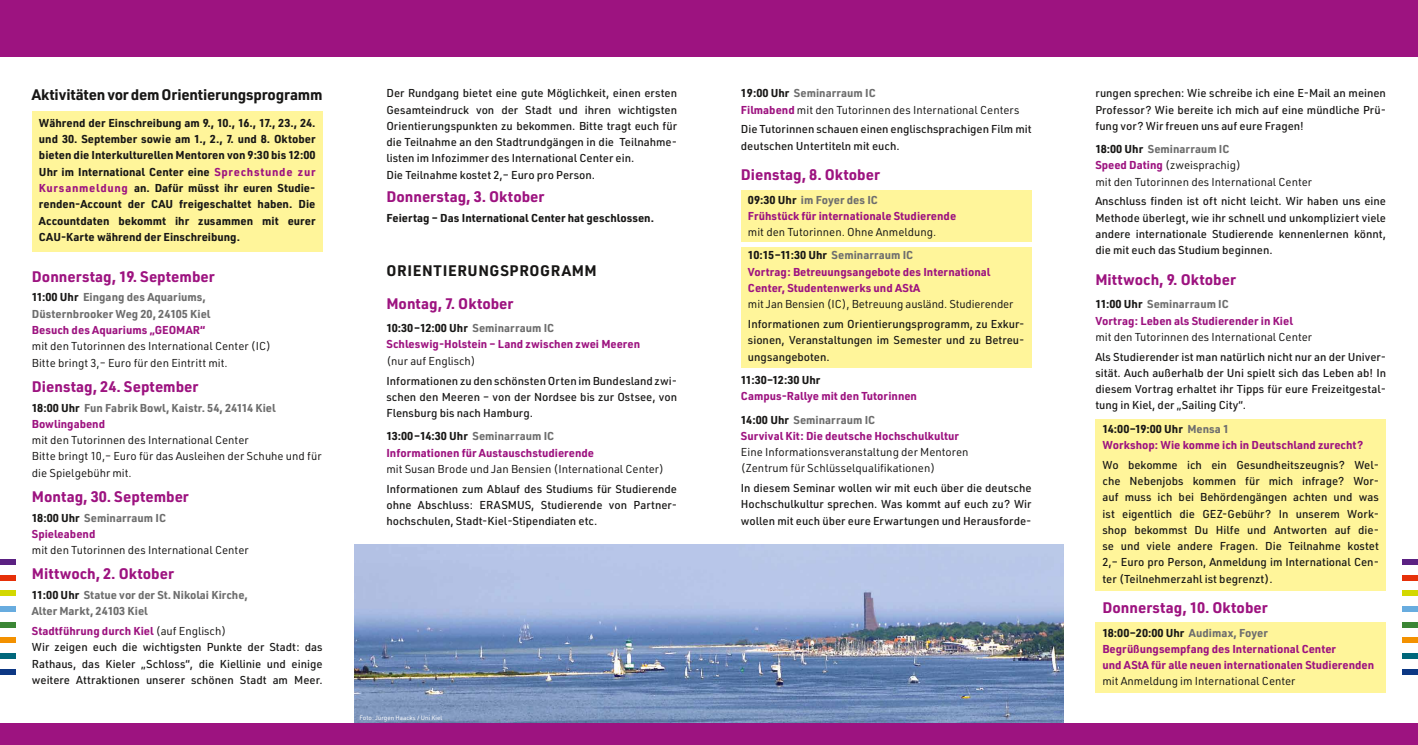
<style>
.page{position:relative;width:1418px;height:745px;background:#fff}
.page>*{position:absolute;margin:0;border:0;box-sizing:border-box;transform-origin:0 0}
.t1{font:700 15px "URWDIN";color:#9d1380}
.t2{font:700 15px "URWDIN";letter-spacing:-.005em;color:#181716}
.t3{font:700 15px "URWDIN";letter-spacing:.04em;color:#181716}
.t4{font:500 11.25px/16.2px "URWDIN";color:#181716;text-align:justify}
.t5{font:11.25px/16.2px "URWDIN";color:#181716}
.t6{font:700 11.25px/16.2px "URWDIN";color:#9d1380}
.t7{font:700 11.25px/16.2px "URWDIN";color:#181716;text-align:justify}
.t8{font:700 11.25px/16.2px "URWDIN";color:#6e6e6e}
.t9{font:6.25px "URWDIN";color:#fff}
.s1{color:#9d1380}
.s2{color:#181716}
.s3{font-weight:700;color:#9d1380}
.s4{font-weight:400}
.s5{color:#6e6e6e}
.s6{font-weight:700}
.s7{font-weight:700;color:#6e6e6e}
</style>
<div class="page">
<img style="left:354px;top:544px;width:709px;height:179px">
<div style="left:0;top:0;width:1417px;height:57px;background:#9d1380"></div>
<div style="left:0;top:723px;width:1417px;height:21px;background:#9d1380"></div>
<div style="left:0;top:559px;width:16px;height:5px;background:#5b2182"></div>
<div style="left:0;top:574px;width:16px;height:6px;background:#e63009"></div>
<div style="left:0;top:590px;width:16px;height:5px;background:#d3d800"></div>
<div style="left:0;top:606px;width:16px;height:5px;background:#68acdf"></div>
<div style="left:0;top:621px;width:16px;height:6px;background:#3b8635"></div>
<div style="left:0;top:637px;width:16px;height:5px;background:#f39100"></div>
<div style="left:0;top:653px;width:16px;height:5px;background:#00677b"></div>
<div style="left:0;top:668px;width:16px;height:6px;background:#0d3884"></div>
<div style="left:1402px;top:559px;width:15px;height:5px;background:#5b2182"></div>
<div style="left:1402px;top:574px;width:15px;height:6px;background:#e63009"></div>
<div style="left:1402px;top:590px;width:15px;height:5px;background:#d3d800"></div>
<div style="left:1402px;top:606px;width:15px;height:5px;background:#68acdf"></div>
<div style="left:1402px;top:621px;width:15px;height:6px;background:#3b8635"></div>
<div style="left:1402px;top:637px;width:15px;height:5px;background:#f39100"></div>
<div style="left:1402px;top:653px;width:15px;height:5px;background:#00677b"></div>
<div style="left:1402px;top:668px;width:15px;height:6px;background:#0d3884"></div>
<div style="left:32px;top:111px;width:290px;height:141px;background:#fff59a"></div>
<div style="left:741px;top:190px;width:290px;height:51px;background:#fff59a"></div>
<div style="left:1095px;top:418px;width:290px;height:172px;background:#fff59a"></div>
<div style="left:1095px;top:622px;width:290px;height:70px;background:#fff59a"></div>
<div style="left:741px;top:247px;width:290px;height:120px;background:#fff59a"></div>
<h1 class="t2" style="left:32px;top:84px;width:292px">Aktivitäten vor dem Orientierungsprogramm</h1>
<p class="t7" style="left:39px;top:114px;width:278px">Während der Einschreibung am 9., 10., 16., 17., 23., 24. und 30. September sowie am 1., 2., 7. und 8. Oktober bieten die Interkulturellen Mentoren von 9:30 bis 12:00<br>Uhr im International Center eine <span class="s1">Sprechstunde zur Kursanmeldung</span> an. Dafür müsst ihr euren Studie&shy;renden-Account der CAU freigeschaltet haben. Die Accountdaten bekommt ihr zusammen mit eurer CAU-Karte während der Einschreibung.</p>
<h1 class="t1" style="left:32px;top:266px;width:184px">Donnerstag, 19. September</h1>
<p class="t8" style="left:32px;top:288px;width:180px"><span class="s2">11:00 Uhr</span> Eingang des Aquariums,<br>Düsternbrooker Weg 20, 24105 Kiel</p>
<p class="t6" style="left:32px;top:321px;width:175px">Besuch des Aquariums „GEOMAR“</p>
<p class="t5" style="left:32px;top:337px;width:241px">mit den Tutorinnen des International Center (IC)<br>Bitte bringt 3,– Euro für den Eintritt mit.</p>
<h1 class="t1" style="left:32px;top:376px;width:168px">Dienstag, 24. September</h1>
<p class="t8" style="left:32px;top:398px;width:245px"><span class="s2">18:00 Uhr</span> Fun Fabrik Bowl, Kaistr. 54, 24114 Kiel<br><span class="s1">Bowlingabend</span></p>
<p class="t5" style="left:32px;top:431px;width:291px">mit den Tutorinnen des International Center<br>Bitte bringt 10,– Euro für das Ausleihen der Schuhe und für die Spielgebühr mit.</p>
<h1 class="t1" style="left:32px;top:485px;width:158px">Montag, 30. September</h1>
<p class="t8" style="left:32px;top:508px;width:136px"><span class="s2">18:00 Uhr</span> Seminarraum IC<br><span class="s1">Spieleabend</span></p>
<p class="t5" style="left:32px;top:541px;width:218px">mit den Tutorinnen des International Center</p>
<h1 class="t1" style="left:32px;top:563px;width:144px">Mittwoch, 2. Oktober</h1>
<p class="t8" style="left:32px;top:586px;width:217px"><span class="s2">11:00 Uhr</span> Statue vor der St. Nikolai Kirche,<br>Alter Markt, 24103 Kiel</p>
<p class="t4" style="left:32px;top:622px;width:292px;text-align:left"><span class="s3">Stadtführung durch Kiel</span> <span class="s4">(auf Englisch)<br></span>Wir zeigen euch die wichtigsten Punkte der Stadt: das Rathaus, das Kieler „Schloss“, die Kiellinie und einige weitere Attraktionen unserer schönen Stadt am Meer.</p>
<p class="t4" style="left:386px;top:85px;width:292px;text-align:left">Der Rundgang bietet eine gute Möglichkeit, einen ersten Gesamteindruck von der Stadt und ihren wichtigsten Orientierungspunkten zu bekommen. Bitte tragt euch für die Teilnahme an den Stadtrundgängen in die Teilnahme&shy;listen im Infozimmer des International Center ein.<br>Die Teilnahme kostet 2,– Euro pro Person.</p>
<h1 class="t1" style="left:386px;top:186px;width:160px">Donnerstag, 3. Oktober</h1>
<p class="t7" style="left:386px;top:209px;width:269px">Feiertag – Das International Center hat geschlossen.</p>
<h1 class="t3" style="left:386px;top:260px;width:212px">ORIENTIERUNGSPROGRAMM</h1>
<h1 class="t1" style="left:386px;top:293px;width:129px">Montag, 7. Oktober</h1>
<p class="t6" style="left:386px;top:319px;width:255px"><span class="s2">10:30–12:00 Uhr</span> <span class="s5">Seminarraum IC<br></span>Schleswig-Holstein – Land zwischen zwei Meeren</p>
<p class="t5" style="left:386px;top:352px;width:91px">(nur auf Englisch)</p>
<p class="t4" style="left:386px;top:372px;width:292px">Informationen zu den schönsten Orten im Bundesland zwi&shy;schen den Meeren – von der Nordsee bis zur Ostsee, von Flensburg bis nach Hamburg.</p>
<p class="t6" style="left:386px;top:427px;width:209px"><span class="s2">13:00–14:30 Uhr</span> <span class="s5">Seminarraum IC<br></span>Informationen für Austauschstudierende</p>
<p class="t5" style="left:386px;top:460px;width:279px">mit Susan Brode und Jan Bensien (International Center)</p>
<p class="t4" style="left:386px;top:480px;width:292px">Informationen zum Ablauf des Studiums für Studierende ohne Abschluss: ERASMUS, Studierende von Partner&shy;hochschulen, Stadt-Kiel-Stipendiaten etc.</p>
<p class="t9" style="left:359px;top:712px;width:84px">Foto: Jürgen Haacks / Uni Kiel</p>
<p class="t5" style="left:741px;top:85px;width:280px"><span class="s6">19:00 Uhr</span> <span class="s7">Seminarraum IC<br></span><span class="s3">Filmabend</span> mit den Tutorinnen des International Centers</p>
<p class="t4" style="left:741px;top:121px;width:292px">Die Tutorinnen schauen einen englischsprachigen Film mit deutschen Untertiteln mit euch.</p>
<h1 class="t1" style="left:741px;top:164px;width:141px">Dienstag, 8. Oktober</h1>
<p class="t6" style="left:748px;top:191px;width:210px"><span class="s2">09:30 Uhr</span> <span class="s5">im Foyer des IC<br></span>Frühstück für internationale Studierende</p>
<p class="t5" style="left:748px;top:220px;width:190px;line-height:23.4px">mit den Tutorinnen. Ohne Anmeldung.<br><span class="s6">10:15–11:30 Uhr</span> <span class="s7">Seminarraum IC</span></p>
<p class="t6" style="left:748px;top:263px;width:244px">Vortrag: Betreuungsangebote des International<br>Center, Studentenwerks und AStA</p>
<p class="t5" style="left:748px;top:295px;width:267px">mit Jan Bensien (IC), Betreuung ausländ. Studierender</p>
<p class="t4" style="left:748px;top:315px;width:278px">Informationen zum Orientierungsprogramm, zu Exkur&shy;sionen, Veranstaltungen im Semester und zu Betreu&shy;ungsangeboten.</p>
<p class="t7" style="left:741px;top:371px;width:81px">11:30–12:30 Uhr</p>
<p class="t6" style="left:741px;top:384px;width:178px;line-height:23.4px">Campus-Rallye mit den Tutorinnen<br><span class="s2">14:00 Uhr</span> <span class="s5">Seminarraum IC</span></p>
<p class="t6" style="left:741px;top:427px;width:219px">Survival Kit: Die deutsche Hochschulkultur</p>
<p class="t5" style="left:741px;top:443px;width:229px">Eine Informationsveranstaltung der Mentoren (Zentrum für Schlüsselqualifikationen)</p>
<p class="t4" style="left:741px;top:479px;width:292px">In diesem Seminar wollen wir mit euch über die deutsche Hochschulkultur sprechen. Was kommt auf euch zu? Wir wollen mit euch über eure Erwartungen und Herausforde-</p>
<p class="t4" style="left:1095px;top:85px;width:292px">rungen sprechen: Wie schreibe ich eine E-Mail an meinen Professor? Wie bereite ich mich auf eine mündliche Prü&shy;fung vor? Wir freuen uns auf eure Fragen!</p>
<p class="t5" style="left:1095px;top:140px;width:218px"><span class="s6">18:00 Uhr</span> <span class="s7">Seminarraum IC<br></span><span class="s3">Speed Dating</span> (zweisprachig)<br>mit den Tutorinnen des International Center</p>
<p class="t4" style="left:1095px;top:193px;width:292px">Anschluss finden ist oft nicht leicht. Wir haben uns eine Methode überlegt, wie ihr schnell und unkompliziert viele andere internationale Studierende kennenlernen könnt, die mit euch das Studium beginnen.</p>
<h1 class="t1" style="left:1095px;top:269px;width:142px">Mittwoch, 9. Oktober</h1>
<p class="t6" style="left:1095px;top:295px;width:199px"><span class="s2">11:00 Uhr</span> <span class="s5">Seminarraum IC<br></span>Vortrag: Leben als Studierender in Kiel</p>
<p class="t5" style="left:1095px;top:328px;width:218px">mit den Tutorinnen des International Center</p>
<p class="t4" style="left:1095px;top:348px;width:292px">Als Studierender ist man natürlich nicht nur an der Univer&shy;sität. Auch außerhalb der Uni spielt sich das Leben ab! In diesem Vortrag erhaltet ihr Tipps für eure Freizeitgestal&shy;tung in Kiel, der „Sailing City“.</p>
<p class="t6" style="left:1102px;top:420px;width:262px"><span class="s2">14:00–19:00 Uhr</span> <span class="s5">Mensa 1<br></span>Workshop: Wie komme ich in Deutschland zurecht?</p>
<p class="t4" style="left:1102px;top:456px;width:278px">Wo bekomme ich ein Gesundheitszeugnis? Wel&shy;che Nebenjobs kommen für mich infrage? Wor&shy;auf muss ich bei Behördengängen achten und was ist eigentlich die GEZ-Gebühr? In unserem Work&shy;shop bekommst Du Hilfe und Antworten auf die&shy;se und viele andere Fragen. Die Teilnahme kostet 2,– Euro pro Person, Anmeldung im International Cen&shy;ter (Teilnehmerzahl ist begrenzt).</p>
<h1 class="t1" style="left:1102px;top:597px;width:167px">Donnerstag, 10. Oktober</h1>
<p class="t6" style="left:1102px;top:623px;width:273px"><span class="s2">18:00–20:00 Uhr</span> <span class="s5">Audimax, Foyer<br></span>Begrüßungsempfang des International Center<br>und AStA für alle neuen internationalen Studierenden</p>
<p class="t5" style="left:1102px;top:672px;width:194px">mit Anmeldung im International Center</p>
</div>
